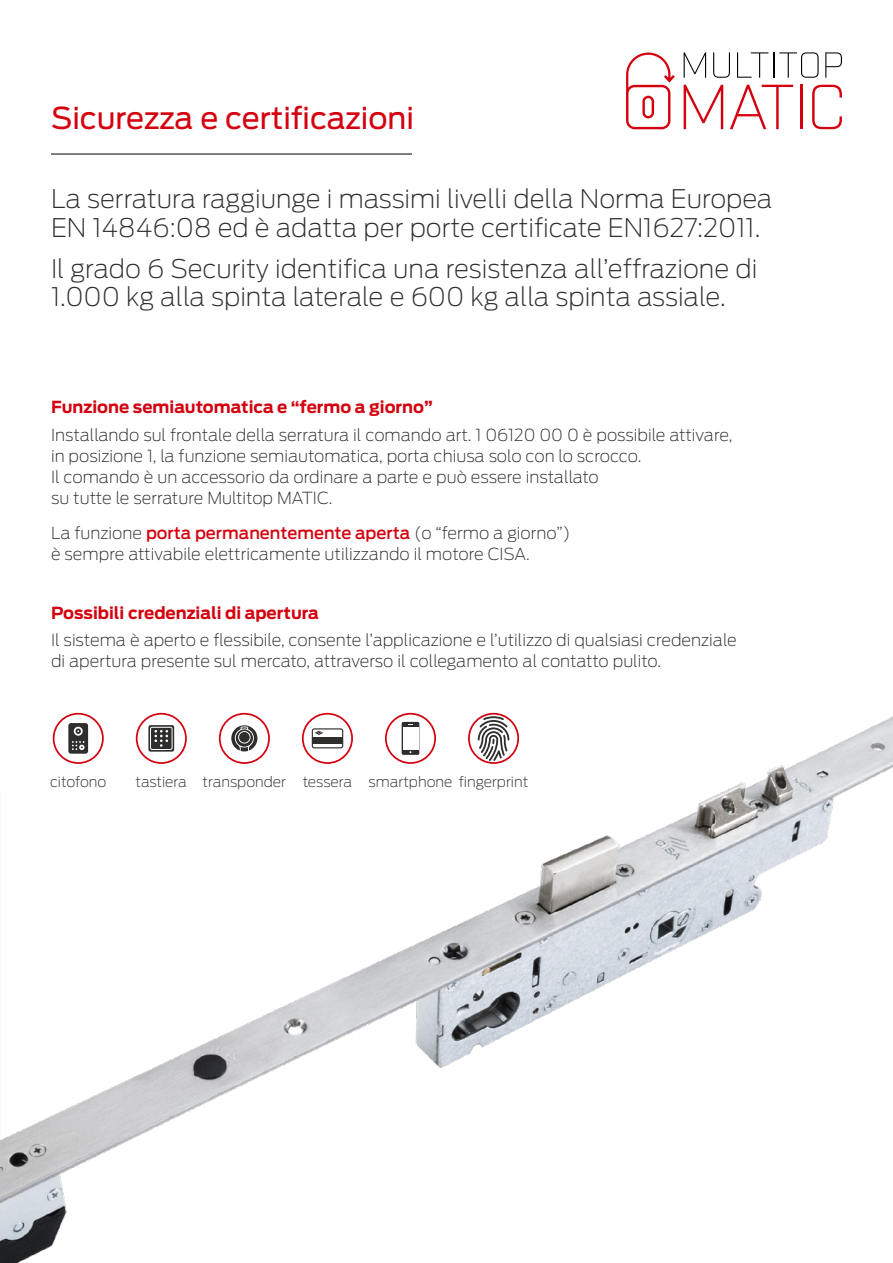
<style>
.page{position:relative;width:893px;height:1263px;background:#fff}
.page>*{position:absolute;margin:0;border:0;box-sizing:border-box;transform-origin:0 0}
.t1{font:30px "Antenna";color:#d4000f}
.t2{font:200 25.5px/28.5px "Antenna";color:#2e2e2d}
.t3{font:200 16.5px/21px "Antenna";color:#2e2e2d}
.t4{font:700 16.5px "Antenna";color:#d4000f}
.t5{font:200 14.25px "Antenna";color:#2e2e2d}
.s1{font-weight:500;color:#d4000f}
</style>
<div class="page">
<img style="left:0;top:712px;width:893px;height:551px">
<hr style="left:51px;top:154px;width:361px;height:1px;background:#000">
<svg style="left:684px;top:85px;width:39px;height:44px"></svg>
<svg style="left:730px;top:85px;width:63px;height:44px"></svg>
<hr style="left:800px;top:85px;width:2px;height:44px;background:#d4000f">
<svg style="left:812px;top:85px;width:30px;height:44px"></svg>
<svg style="left:684px;top:52px;width:22px;height:26px"></svg>
<svg style="left:713px;top:52px;width:17px;height:26px"></svg>
<svg style="left:737px;top:52px;width:82px;height:26px"></svg>
<svg style="left:825px;top:52px;width:17px;height:26px"></svg>
<svg style="left:626px;top:53px;width:49px;height:76px"></svg>
<div style="left:54px;top:714px;width:49px;height:49px;background:#fff;border-radius:50%"></div>
<div style="left:68px;top:723px;width:20px;height:31px;background:#2e2e2d;border-radius:3px"></div>
<svg style="left:72px;top:728px;width:13px;height:22px"></svg>
<div style="left:53px;top:713px;width:51px;height:51px;border:2px solid #d4000f;border-radius:50%"></div>
<div style="left:137px;top:714px;width:49px;height:49px;background:#fff;border-radius:50%"></div>
<svg style="left:148px;top:725px;width:26px;height:27px"></svg>
<div style="left:150px;top:727px;width:22px;height:23px;border:1px solid #fff;border-radius:2px"></div>
<svg style="left:155px;top:730px;width:13px;height:17px"></svg>
<div style="left:136px;top:713px;width:51px;height:51px;border:2px solid #d4000f;border-radius:50%"></div>
<div style="left:220px;top:714px;width:49px;height:49px;background:#fff;border-radius:50%"></div>
<svg style="left:231px;top:725px;width:26px;height:26px"></svg>
<div style="left:219px;top:713px;width:51px;height:51px;border:2px solid #d4000f;border-radius:50%"></div>
<div style="left:303px;top:714px;width:49px;height:49px;background:#fff;border-radius:50%"></div>
<div style="left:312px;top:728px;width:31px;height:20px;border:1px solid #2e2e2d;border-radius:2px"></div>
<svg style="left:315px;top:731px;width:8px;height:4px"></svg>
<div style="left:312px;top:737px;width:30px;height:6px;background:#2e2e2d"></div>
<div style="left:302px;top:713px;width:51px;height:51px;border:2px solid #d4000f;border-radius:50%"></div>
<svg style="left:386px;top:714px;width:49px;height:49px"></svg>
<svg style="left:402px;top:722px;width:17px;height:33px"></svg>
<div style="left:403px;top:727px;width:15px;height:22px;background:#fff"></div>
<div style="left:385px;top:713px;width:51px;height:51px;border:2px solid #d4000f;border-radius:50%"></div>
<svg style="left:469px;top:714px;width:49px;height:49px"></svg>
<svg style="left:478px;top:716px;width:31px;height:45px"></svg>
<div style="left:468px;top:713px;width:51px;height:51px;border:2px solid #d4000f;border-radius:50%"></div>
<h1 class="t1" style="left:51px;top:98px;width:364px">Sicurezza e certificazioni</h1>
<h2 class="t2" style="left:51px;top:184px;width:723px">La serratura raggiunge i massimi livelli della Norma Europea<br>EN 14846:08 ed è adatta per porte certificate EN1627:2011.</h2>
<h2 class="t2" style="left:51px;top:254px;width:708px">Il grado 6 Security identifica una resistenza all’effrazione di<br>1.000 kg alla spinta laterale e 600 kg alla spinta assiale.</h2>
<p class="t4" style="left:51px;top:396px;width:383px">Funzione semiautomatica e “fermo a giorno”</p>
<p class="t3" style="left:51px;top:424px;width:683px">Installando sul frontale della serratura il comando art. 1 06120 00 0 è possibile attivare, in posizione 1, la funzione semiautomatica, porta chiusa solo con lo scrocco.<br>Il comando è un accessorio da ordinare a parte e può essere installato<br>su tutte le serrature Multitop MATIC.</p>
<p class="t3" style="left:51px;top:521px;width:521px">La funzione <span class="s1">porta permanentemente aperta</span> (o “fermo a giorno”) è sempre attivabile elettricamente utilizzando il motore CISA.</p>
<p class="t4" style="left:51px;top:601px;width:269px">Possibili credenziali di apertura</p>
<p class="t3" style="left:51px;top:629px;width:687px">Il sistema è aperto e flessibile, consente l’applicazione e l’utilizzo di qualsiasi credenziale di apertura presente sul mercato, attraverso il collegamento al contatto pulito.</p>
<p class="t5" style="left:50px;top:773px;width:58px">citofono</p>
<p class="t5" style="left:136px;top:773px;width:218px">tastiera transponder tessera</p>
<p class="t5" style="left:368px;top:773px;width:161px">smartphone fingerprint</p>
</div>
